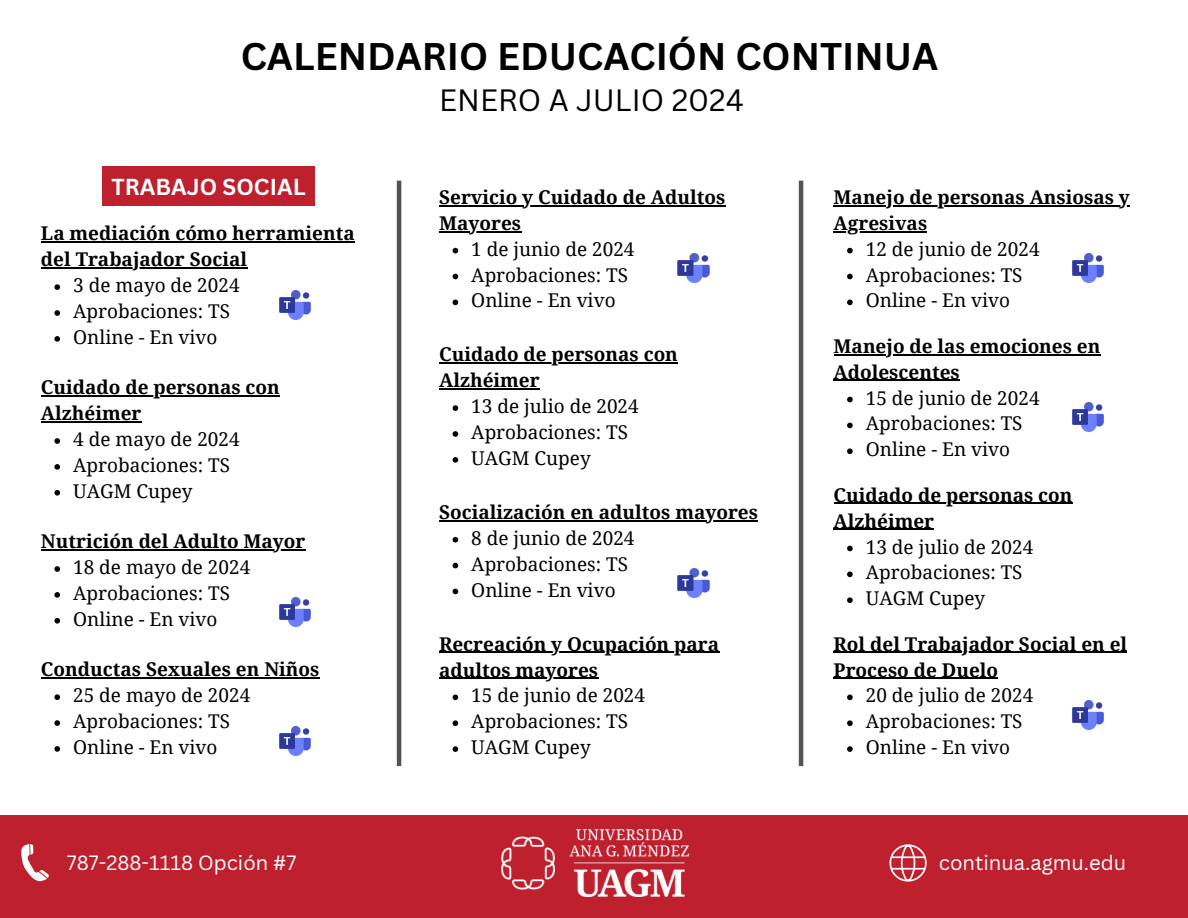
<style>
.page{position:relative;width:1188px;height:918px;background:#fff}
.page>*{position:absolute;margin:0;border:0;box-sizing:border-box;transform-origin:0 0}
.t1{font:700 37.5px "Canva Sans";color:#000}
.t2{font:30px "Canva Sans";color:#000}
.t3{font:700 22.5px "Canva Sans";color:#fff}
.t4{font:20.25px "Canva Sans";color:#fff}
.t5{font:20.1px "Canva Sans";color:#fff}
.t6{font:18.9px/25.8px "Droid Serif";color:#000}
.t7{font:700 18.9px/25.8px "Droid Serif";color:#000}
.s1{font-weight:400}
.s2{font-weight:700}
</style>
<div class="page">
<div style="left:0;top:816px;width:1188px;height:102px;background:#be202e"></div>
<hr style="left:397px;top:181px;width:4px;height:585px;background:#545454">
<hr style="left:799px;top:181px;width:4px;height:585px;background:#545454">
<img style="left:502px;top:829px;width:187px;height:68px">
<svg style="left:889px;top:844px;width:38px;height:38px"></svg>
<svg style="left:21px;top:844px;width:28px;height:38px"></svg>
<div style="left:103px;top:166px;width:212px;height:40px;background:#be202e"></div>
<hr style="left:41px;top:395px;width:239px;height:2px;background:#000">
<hr style="left:41px;top:421px;width:101px;height:1px;background:#000">
<svg style="left:54px;top:438px;width:6px;height:6px"></svg>
<svg style="left:54px;top:464px;width:6px;height:6px"></svg>
<svg style="left:54px;top:490px;width:6px;height:6px"></svg>
<hr style="left:439px;top:363px;width:239px;height:1px;background:#000">
<hr style="left:439px;top:388px;width:101px;height:2px;background:#000">
<svg style="left:453px;top:405px;width:5px;height:6px"></svg>
<svg style="left:453px;top:431px;width:5px;height:6px"></svg>
<svg style="left:453px;top:457px;width:5px;height:6px"></svg>
<img style="left:677px;top:252px;width:33px;height:31px">
<hr style="left:439px;top:205px;width:286px;height:1px;background:#000">
<hr style="left:439px;top:231px;width:82px;height:1px;background:#000">
<svg style="left:453px;top:248px;width:5px;height:5px"></svg>
<svg style="left:453px;top:274px;width:5px;height:5px"></svg>
<svg style="left:453px;top:300px;width:5px;height:5px"></svg>
<img style="left:279px;top:596px;width:32px;height:31px">
<hr style="left:41px;top:549px;width:265px;height:1px;background:#000">
<svg style="left:54px;top:566px;width:6px;height:6px"></svg>
<svg style="left:54px;top:592px;width:6px;height:6px"></svg>
<svg style="left:54px;top:618px;width:6px;height:6px"></svg>
<hr style="left:439px;top:652px;width:280px;height:1px;background:#000">
<hr style="left:439px;top:678px;width:159px;height:1px;background:#000">
<svg style="left:453px;top:695px;width:5px;height:5px"></svg>
<svg style="left:453px;top:720px;width:5px;height:6px"></svg>
<svg style="left:453px;top:746px;width:5px;height:6px"></svg>
<img style="left:1072px;top:252px;width:32px;height:31px">
<hr style="left:834px;top:205px;width:296px;height:1px;background:#000">
<hr style="left:834px;top:231px;width:93px;height:1px;background:#000">
<svg style="left:847px;top:248px;width:6px;height:5px"></svg>
<svg style="left:847px;top:274px;width:6px;height:5px"></svg>
<svg style="left:847px;top:300px;width:6px;height:5px"></svg>
<img style="left:279px;top:289px;width:32px;height:31px">
<hr style="left:41px;top:242px;width:314px;height:1px;background:#000">
<hr style="left:41px;top:267px;width:206px;height:2px;background:#000">
<svg style="left:54px;top:284px;width:6px;height:6px"></svg>
<svg style="left:54px;top:310px;width:6px;height:6px"></svg>
<svg style="left:54px;top:336px;width:6px;height:6px"></svg>
<img style="left:279px;top:725px;width:32px;height:31px">
<hr style="left:41px;top:677px;width:279px;height:2px;background:#000">
<svg style="left:54px;top:694px;width:6px;height:6px"></svg>
<svg style="left:54px;top:720px;width:6px;height:6px"></svg>
<svg style="left:54px;top:746px;width:6px;height:6px"></svg>
<img style="left:677px;top:567px;width:33px;height:31px">
<hr style="left:439px;top:520px;width:319px;height:1px;background:#000">
<svg style="left:453px;top:537px;width:5px;height:6px"></svg>
<svg style="left:453px;top:563px;width:5px;height:5px"></svg>
<svg style="left:453px;top:589px;width:5px;height:5px"></svg>
<img style="left:1072px;top:401px;width:32px;height:31px">
<hr style="left:834px;top:354px;width:266px;height:1px;background:#000">
<hr style="left:834px;top:380px;width:126px;height:1px;background:#000">
<svg style="left:847px;top:397px;width:6px;height:5px"></svg>
<svg style="left:847px;top:423px;width:6px;height:5px"></svg>
<svg style="left:847px;top:448px;width:6px;height:6px"></svg>
<hr style="left:834px;top:503px;width:238px;height:1px;background:#000">
<hr style="left:834px;top:529px;width:100px;height:1px;background:#000">
<svg style="left:847px;top:546px;width:6px;height:5px"></svg>
<svg style="left:847px;top:572px;width:6px;height:5px"></svg>
<svg style="left:847px;top:597px;width:6px;height:6px"></svg>
<img style="left:1072px;top:699px;width:32px;height:31px">
<hr style="left:834px;top:652px;width:293px;height:1px;background:#000">
<hr style="left:834px;top:678px;width:164px;height:1px;background:#000">
<svg style="left:847px;top:695px;width:6px;height:5px"></svg>
<svg style="left:847px;top:720px;width:6px;height:6px"></svg>
<svg style="left:847px;top:746px;width:6px;height:6px"></svg>
<p class="t1" style="left:241px;top:30px;width:699px">CALENDARIO EDUCACIÓN CONTINUA</p>
<p class="t2" style="left:439px;top:78px;width:306px">ENERO A JULIO 2024</p>
<p class="t3" style="left:112px;top:171px;width:196px">TRABAJO SOCIAL</p>
<p class="t7" style="left:41px;top:221px;width:315px">La mediación cómo herramienta</p>
<p class="t7" style="left:73px;top:247px;width:175px;text-indent:-32px">del Trabajador Social<br><span class="s1">3 de mayo de 2024</span></p>
<p class="t6" style="left:73px;top:299px;width:158px">Aprobaciones: TS</p>
<p class="t6" style="left:73px;top:325px;width:146px">Online - En vivo</p>
<p class="t7" style="left:41px;top:375px;width:240px">Cuidado de personas con<br>Alzhéimer</p>
<p class="t6" style="left:73px;top:427px;width:168px">4 de mayo de 2024</p>
<p class="t6" style="left:73px;top:453px;width:158px">Aprobaciones: TS</p>
<p class="t6" style="left:73px;top:478px;width:121px">UAGM Cupey</p>
<p class="t7" style="left:41px;top:529px;width:266px">Nutrición del Adulto Mayor</p>
<p class="t6" style="left:73px;top:555px;width:179px">18 de mayo de 2024</p>
<p class="t6" style="left:73px;top:581px;width:158px">Aprobaciones: TS</p>
<p class="t6" style="left:73px;top:606px;width:146px">Online - En vivo</p>
<p class="t7" style="left:41px;top:657px;width:280px">Conductas Sexuales en Niños</p>
<p class="t6" style="left:73px;top:683px;width:179px">25 de mayo de 2024</p>
<p class="t6" style="left:73px;top:709px;width:158px">Aprobaciones: TS</p>
<p class="t6" style="left:73px;top:735px;width:146px">Online - En vivo</p>
<p class="t7" style="left:439px;top:184px;width:288px">Servicio y Cuidado de Adultos</p>
<p class="t6" style="left:471px;top:210px;width:165px;text-indent:-32px"><span class="s2">Mayores<br></span>1 de junio de 2024</p>
<p class="t6" style="left:471px;top:262px;width:158px">Aprobaciones: TS</p>
<p class="t6" style="left:471px;top:288px;width:146px">Online - En vivo</p>
<p class="t7" style="left:439px;top:342px;width:240px">Cuidado de personas con<br>Alzhéimer</p>
<p class="t6" style="left:471px;top:394px;width:169px">13 de julio de 2024</p>
<p class="t6" style="left:471px;top:420px;width:158px">Aprobaciones: TS</p>
<p class="t6" style="left:471px;top:445px;width:121px">UAGM Cupey</p>
<p class="t7" style="left:439px;top:499px;width:320px">Socialización en adultos mayores</p>
<p class="t6" style="left:471px;top:525px;width:165px">8 de junio de 2024</p>
<p class="t6" style="left:471px;top:551px;width:158px">Aprobaciones: TS</p>
<p class="t6" style="left:471px;top:577px;width:146px">Online - En vivo</p>
<p class="t7" style="left:439px;top:631px;width:282px">Recreación y Ocupación para</p>
<p class="t6" style="left:471px;top:657px;width:175px;text-indent:-32px"><span class="s2">adultos mayores<br></span>15 de junio de 2024</p>
<p class="t6" style="left:471px;top:709px;width:158px">Aprobaciones: TS</p>
<p class="t6" style="left:471px;top:735px;width:121px">UAGM Cupey</p>
<p class="t7" style="left:834px;top:184px;width:298px">Manejo de personas Ansiosas y</p>
<p class="t6" style="left:866px;top:210px;width:175px;text-indent:-32px"><span class="s2">Agresivas<br></span>12 de junio de 2024</p>
<p class="t6" style="left:866px;top:262px;width:158px">Aprobaciones: TS</p>
<p class="t6" style="left:866px;top:288px;width:146px">Online - En vivo</p>
<p class="t7" style="left:834px;top:333px;width:268px">Manejo de las emociones en<br>Adolescentes</p>
<p class="t6" style="left:866px;top:385px;width:175px">15 de junio de 2024</p>
<p class="t6" style="left:866px;top:411px;width:158px">Aprobaciones: TS</p>
<p class="t6" style="left:866px;top:437px;width:146px">Online - En vivo</p>
<p class="t7" style="left:834px;top:482px;width:240px">Cuidado de personas con<br>Alzhéimer</p>
<p class="t6" style="left:866px;top:534px;width:169px">13 de julio de 2024</p>
<p class="t6" style="left:866px;top:560px;width:158px">Aprobaciones: TS</p>
<p class="t6" style="left:866px;top:586px;width:121px">UAGM Cupey</p>
<p class="t7" style="left:834px;top:631px;width:295px">Rol del Trabajador Social en el<br>Proceso de Duelo</p>
<p class="t6" style="left:866px;top:683px;width:169px">20 de julio de 2024</p>
<p class="t6" style="left:866px;top:709px;width:158px">Aprobaciones: TS</p>
<p class="t6" style="left:866px;top:735px;width:146px">Online - En vivo</p>
<h3 class="t5" style="left:67px;top:848px;width:231px">787-288-1118 Opción #7</h3>
<h2 class="t4" style="left:939px;top:848px;width:189px">continua.agmu.edu</h2>
</div>
